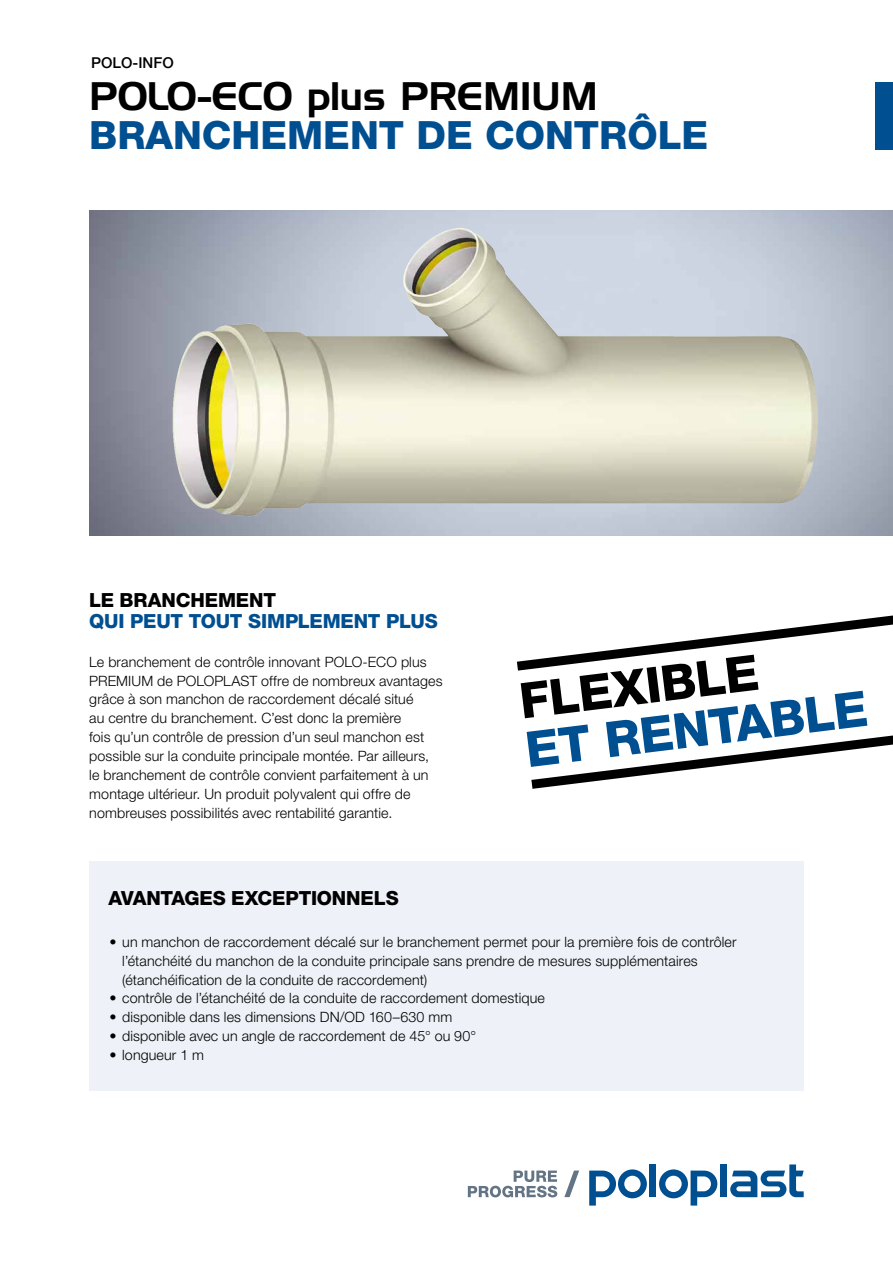
<style>
.page{position:relative;width:893px;height:1263px;background:#fff}
.page>*{position:absolute;margin:0;border:0;box-sizing:border-box;transform-origin:0 0}
.t1{font:800 49.35px "Helvetica Neue LT Pro";color:#004f91}
.t2{font:800 49.35px "Helvetica Neue LT Pro";color:#000}
.t3{font:800 39px "Helvetica Neue LT Pro";color:#004f91}
.t4{font:38.7px "Handel Gothic BT";letter-spacing:-.01em;color:#000}
.t5{font:800 19.5px "Helvetica Neue LT Pro";letter-spacing:-.01em;color:#000}
.t6{font:800 19.5px "Helvetica Neue LT Pro";letter-spacing:-.01em;color:#004f91}
.t7{font:500 15px "Helvetica Neue LT Pro";color:#000}
.t8{font:300 14.25px/18.9px "Helvetica Neue LT Pro";letter-spacing:.01em;color:#000}
</style>
<div class="page">
<img style="left:89px;top:211px;width:804px;height:325px">
<div style="left:876px;top:82px;width:17px;height:67px;background:#004f91"></div>
<div style="left:720px;top:1164px;width:7px;height:33px;background:#004f91"></div>
<svg style="left:659px;top:1169px;width:58px;height:36px"></svg>
<div style="left:650px;top:1164px;width:6px;height:33px;background:#004f91"></div>
<svg style="left:730px;top:1164px;width:74px;height:33px"></svg>
<svg style="left:589px;top:1169px;width:58px;height:36px"></svg>
<svg style="left:564px;top:1170px;width:15px;height:27px"></svg>
<svg style="left:468px;top:1170px;width:89px;height:27px"></svg>
<div style="left:89px;top:861px;width:715px;height:230px;background:#eef1f7"></div>
<img style="left:403px;top:229px;width:52px;height:90px">
<svg style="left:517px;top:615px;width:376px;height:56px"></svg>
<svg style="left:531px;top:735px;width:362px;height:54px"></svg>
<p class="t7" style="left:91px;top:54px;width:84px">POLO-INFO</p>
<h3 class="t4" style="left:89px;top:73px;width:510px">POLO-ECO plus PREMIUM</h3>
<h2 class="t3" style="left:89px;top:112px;width:620px">BRANCHEMENT DE CONTRÔLE</h2>
<h3 class="t5" style="left:89px;top:589px;width:188px">LE BRANCHEMENT</h3>
<h3 class="t6" style="left:89px;top:610px;width:350px">QUI PEUT TOUT SIMPLEMENT PLUS</h3>
<p class="t8" style="left:89px;top:652px;width:355px">Le branchement de contrôle innovant POLO-ECO plus PREMIUM de POLOPLAST offre de nombreux avantages grâce à son manchon de raccordement décalé situé<br>au centre du branchement. C’est donc la première<br>fois qu’un contrôle de pression d’un seul manchon est possible sur la conduite principale montée. Par ailleurs, le branchement de contrôle convient parfaitement à un montage ultérieur. Un produit polyvalent qui offre de nombreuses possibilités avec rentabilité garantie.</p>
<h1 class="t2" style="left:516px;top:672px;width:242px;rotate:-7deg">FLEXIBLE</h1>
<h1 class="t1" style="left:522px;top:721px;width:346px;rotate:-7deg">ET RENTABLE</h1>
<h3 class="t5" style="left:108px;top:886px;width:292px">AVANTAGES EXCEPTIONNELS</h3>
<p class="t8" style="left:122px;top:932px;width:616px;text-indent:-13px">• un manchon de raccordement décalé sur le branchement permet pour la première fois de contrôler l’étanchéité du manchon de la conduite principale sans prendre de mesures supplémentaires (étanchéification de la conduite de raccordement)</p>
<p class="t8" style="left:109px;top:989px;width:437px">• contrôle de l’étanchéité de la conduite de raccordement domestique</p>
<p class="t8" style="left:109px;top:1007px;width:344px">• disponible dans les dimensions DN/OD 160–630 mm</p>
<p class="t8" style="left:109px;top:1026px;width:368px">• disponible avec un angle de raccordement de 45° ou 90°</p>
<p class="t8" style="left:109px;top:1045px;width:96px">• longueur 1 m</p>
</div>
